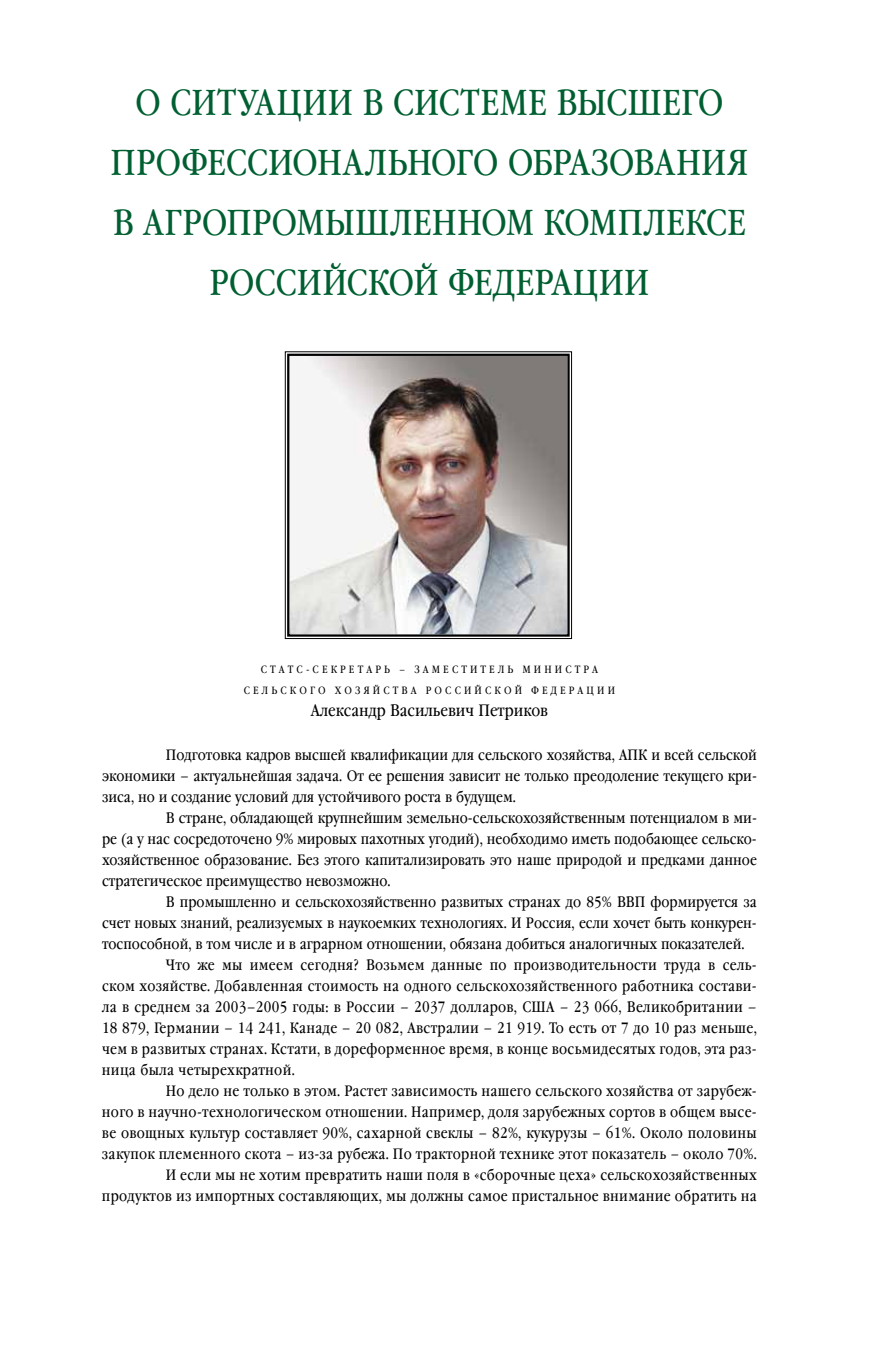
<style>
.page{position:relative;width:893px;height:1361px;background:#fff}
.page>*{position:absolute;margin:0;border:0;box-sizing:border-box;transform-origin:0 0}
.t1{font:36px "Garamond Book Narrow C";letter-spacing:.115em;color:#005f31}
.t2{font:16.5px "Garamond Book Narrow C";color:#000}
.t3{font:15px "Garamond Book Narrow C";letter-spacing:.02em;color:#000}
.t4{font:15px "Garamond Book Narrow C";color:#000}
.t5{font:10.5px "Garamond Book Narrow C";letter-spacing:.41em;color:#000}
</style>
<div class="page">
<img style="left:285px;top:351px;width:287px;height:288px">
<div style="left:287px;top:354px;width:283px;height:283px;border:2px solid #000"></div>
<h1 class="t1" style="left:135px;top:83px;width:58px">О сит</h1>
<h1 class="t1" style="left:238px;top:83px;width:145px">уации всист</h1>
<h1 class="t1" style="left:480px;top:83px;width:222px">еме высшего</h1>
<h1 class="t1" style="left:111px;top:143px;width:24px">про</h1>
<h1 class="t1" style="left:181px;top:143px;width:69px">фессиона</h1>
<h1 class="t1" style="left:365px;top:143px;width:65px">льного</h1>
<h1 class="t1" style="left:508px;top:143px;width:22px">обра</h1>
<h1 class="t1" style="left:591px;top:143px;width:43px">зовани</h1>
<h1 class="t1" style="left:728px;top:143px;width:18px">я</h1>
<h1 class="t1" style="left:113px;top:203px;width:22px">вагропро</h1>
<h1 class="t1" style="left:296px;top:203px;width:161px">мышленно</h1>
<h1 class="t1" style="left:506px;top:203px;width:242px">м комплексе</h1>
<h1 class="t1" style="left:209px;top:263px;width:44px">Росси</h1>
<h1 class="t1" style="left:322px;top:263px;width:47px">йско</h1>
<h1 class="t1" style="left:413px;top:263px;width:211px">й Федерации</h1>
<p class="t5" style="left:261px;top:663px;width:19px">С татс</p>
<p class="t5" style="left:306px;top:663px;width:61px">-с екр етар</p>
<p class="t5" style="left:384px;top:663px;width:78px">ь – заместит</p>
<p class="t5" style="left:489px;top:663px;width:44px">ель Министра</p>
<p class="t5" style="left:244px;top:684px;width:47px">сельского</p>
<p class="t5" style="left:335px;top:684px;width:58px">хозяйства</p>
<p class="t5" style="left:426px;top:684px;width:19px">Р осси</p>
<p class="t5" style="left:475px;top:684px;width:21px">й ско</p>
<p class="t5" style="left:515px;top:684px;width:93px">й Федера ции</p>
<p class="t2" style="left:311px;top:701px;width:239px">Александр Васильевич Петриков</p>
<p class="t4" style="left:166px;top:747px;width:593px">Подготовка кадров высшей квалификации для сельского хозяйства, АПК и всей сельской</p>
<p class="t4" style="left:102px;top:768px;width:656px">экономики – актуальнейшая задача. От ее решения зависит не только преодоление текущего кри-</p>
<p class="t4" style="left:102px;top:789px;width:415px">зиса, но и создание условий для устойчивого роста в будущем.</p>
<p class="t4" style="left:166px;top:810px;width:593px">В стране, обладающей крупнейшим земельно-сельскохозяйственным потенциалом в ми-</p>
<p class="t4" style="left:102px;top:831px;width:656px">ре (а у нас сосредоточено 9% мировых пахотных угодий), необходимо иметь подобающее сельско-</p>
<p class="t4" style="left:102px;top:852px;width:656px">хозяйственное образование. Без этого капитализировать это наше природой и предками данное</p>
<p class="t4" style="left:102px;top:873px;width:290px">стратегическое преимущество невозможно.</p>
<p class="t4" style="left:166px;top:894px;width:592px">В промышленно и сельскохозяйственно развитых странах до 85% ВВП формируется за</p>
<p class="t4" style="left:102px;top:915px;width:656px">счет новых знаний, реализуемых в наукоемких технологиях. И Россия, если хочет быть конкурен-</p>
<p class="t4" style="left:102px;top:936px;width:644px">тоспособной, в том числе и в аграрном отношении, обязана добиться аналогичных показателей.</p>
<p class="t3" style="left:166px;top:957px;width:593px">Что же мы имеем сегодня? Возьмем данные по производительности труда в сель-</p>
<p class="t3" style="left:102px;top:978px;width:656px">ском хозяйстве. Добавленная стоимость на одного сельскохозяйственного работника состави-</p>
<p class="t3" style="left:102px;top:999px;width:656px">ла в среднем за 2003–2005 годы: в России – 2037 долларов, США – 23 066, Великобритании –</p>
<p class="t3" style="left:102px;top:1020px;width:656px">18 879, Германии – 14 241, Канаде – 20 082, Австралии – 21 919. То есть от 7 до 10 раз меньше,</p>
<p class="t3" style="left:102px;top:1041px;width:656px">чем в развитых странах. Кстати, в дореформенное время, в конце восьмидесятых годов, эта раз-</p>
<p class="t3" style="left:102px;top:1062px;width:194px">ница была четырехкратной.</p>
<p class="t3" style="left:166px;top:1083px;width:593px">Но дело не только в этом. Растет зависимость нашего сельского хозяйства от зарубеж-</p>
<p class="t3" style="left:102px;top:1104px;width:656px">ного в научно-технологическом отношении. Например, доля зарубежных сортов в общем высе-</p>
<p class="t3" style="left:102px;top:1125px;width:656px">ве овощных культур составляет 90%, сахарной свеклы – 82%, кукурузы – 61%. Около половины</p>
<p class="t3" style="left:102px;top:1146px;width:656px">закупок племенного скота – из-за рубежа. По тракторной технике этот показатель – около 70%.</p>
<p class="t3" style="left:166px;top:1167px;width:593px">И если мы не хотим превратить наши поля в «сборочные цеха» сельскохозяйственных</p>
<p class="t3" style="left:102px;top:1188px;width:656px">продуктов из импортных составляющих, мы должны самое пристальное внимание обратить на</p>
</div>
